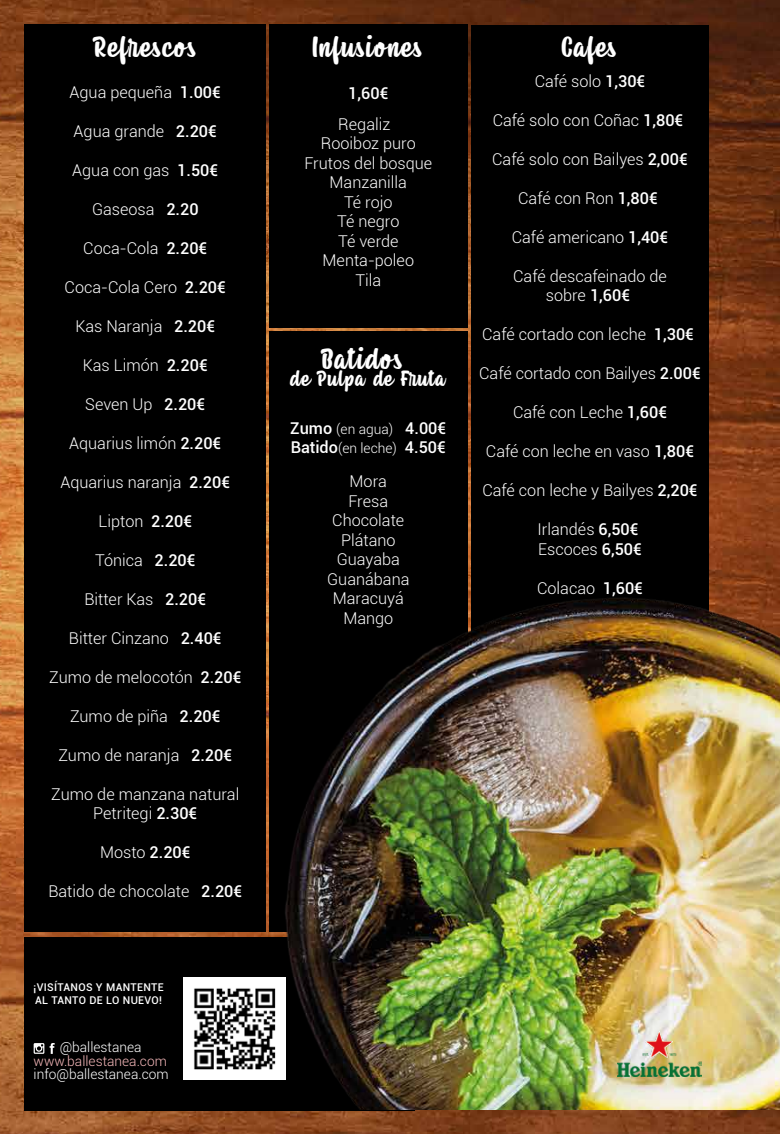
<style>
.page{position:relative;width:780px;height:1134px;background:#fff}
.page>*{position:absolute;margin:0;border:0;box-sizing:border-box;transform-origin:0 0}
.t1{font:30px "Housemate";letter-spacing:.055em;color:#fff}
.t2{font:22.5px "Housemate";letter-spacing:.055em;color:#fff}
.t3{font:300 16.25px/19.5px "Roboto";color:#fff;text-align:center}
.t4{font:500 16.25px/19.5px "Roboto";color:#fff}
.t5{font:300 13.75px/26.6px "Roboto";color:#fff;text-align:center}
.t6{font:300 13.75px "Roboto";color:#f7b9bb}
.t7{font:500 10.62px/12.8px "Roboto";letter-spacing:.03em;color:#fff}
.s1{font-weight:500}
.s2{font-weight:300;font-size:13.75px}
</style>
<div class="page">
<img style="left:0;top:0;width:780px;height:1134px">
<div style="left:24px;top:25px;width:242px;height:907px;background:#000"></div>
<div style="left:269px;top:25px;width:198px;height:303px;background:#000"></div>
<div style="left:269px;top:331px;width:198px;height:601px;background:#000"></div>
<div style="left:471px;top:25px;width:238px;height:632px;background:#000"></div>
<img style="left:15px;top:487px;width:765px;height:622px">
<svg style="left:50px;top:1043px;width:5px;height:11px"></svg>
<svg style="left:34px;top:1043px;width:10px;height:11px"></svg>
<img style="left:184px;top:978px;width:101px;height:101px">
<img style="left:617px;top:1032px;width:84px;height:44px">
<h1 class="t1" style="left:313px;top:35px;width:111px">Infusiones</h1>
<h1 class="t1" style="left:95px;top:35px;width:102px">Refrescos</h1>
<h1 class="t1" style="left:562px;top:35px;width:56px">Cafes</h1>
<p class="t3" style="left:70px;top:82px;width:153px">Agua pequeña <span class="s1">1.00€</span></p>
<p class="t3" style="left:74px;top:121px;width:145px">Agua grande <span class="s1">2.20€</span></p>
<p class="t3" style="left:72px;top:160px;width:147px">Agua con gas <span class="s1">1.50€</span></p>
<p class="t3" style="left:92px;top:199px;width:108px">Gaseosa <span class="s1">2.20</span></p>
<p class="t3" style="left:83px;top:238px;width:126px">Coca-Cola <span class="s1">2.20€</span></p>
<p class="t3" style="left:65px;top:277px;width:163px">Coca-Cola Cero <span class="s1">2.20€</span></p>
<p class="t3" style="left:75px;top:316px;width:141px">Kas Naranja <span class="s1">2.20€</span></p>
<p class="t3" style="left:83px;top:355px;width:126px">Kas Limón <span class="s1">2.20€</span></p>
<p class="t3" style="left:85px;top:394px;width:121px">Seven Up <span class="s1">2.20€</span></p>
<p class="t3" style="left:69px;top:433px;width:154px">Aquarius limón <span class="s1">2.20€</span></p>
<p class="t3" style="left:60px;top:472px;width:171px">Aquarius naranja <span class="s1">2.20€</span></p>
<p class="t3" style="left:98px;top:511px;width:95px">Lipton <span class="s1">2.20€</span></p>
<p class="t3" style="left:95px;top:550px;width:102px">Tónica <span class="s1">2.20€</span></p>
<p class="t3" style="left:84px;top:589px;width:123px">Bitter Kas <span class="s1">2.20€</span></p>
<p class="t3" style="left:69px;top:628px;width:154px">Bitter Cinzano <span class="s1">2.40€</span></p>
<p class="t3" style="left:49px;top:667px;width:194px">Zumo de melocotón <span class="s1">2.20€</span></p>
<p class="t3" style="left:70px;top:706px;width:152px">Zumo de piña <span class="s1">2.20€</span></p>
<p class="t3" style="left:58px;top:745px;width:175px">Zumo de naranja <span class="s1">2.20€</span></p>
<p class="t3" style="left:51px;top:784px;width:190px">Zumo de manzana natural<br>Petritegi <span class="s1">2.30€</span></p>
<p class="t3" style="left:100px;top:842px;width:92px">Mosto <span class="s1">2.20€</span></p>
<p class="t3" style="left:48px;top:881px;width:195px">Batido de chocolate <span class="s1">2.20€</span></p>
<p class="t7" style="left:34px;top:980px;width:131px">¡VISÍTANOS Y MANTENTE<br>AL TANTO DE LO NUEVO!</p>
<p class="t5" style="left:34px;top:1034px;width:136px">@ballestanea info@ballestanea.com</p>
<p class="t6" style="left:34px;top:1052px;width:135px">www.ballestanea.com</p>
<p class="t4" style="left:348px;top:83px;width:42px">1,60€</p>
<p class="t3" style="left:304px;top:114px;width:129px">Regaliz<br>Rooiboz puro<br>Frutos del bosque<br>Manzanilla<br>Té rojo<br>Té negro<br>Té verde<br>Menta-poleo<br>Tila</p>
<h1 class="t1" style="left:322px;top:347px;width:81px">Batidos</h1>
<h2 class="t2" style="left:290px;top:370px;width:156px">de Pulpa de Fruta</h2>
<p class="t4" style="left:290px;top:417px;width:157px">Zumo <span class="s2">(en agua)</span> 4.00€<br>Batido<span class="s2">(en leche)</span> 4.50€</p>
<p class="t3" style="left:327px;top:471px;width:84px">Mora<br>Fresa<br>Chocolate<br>Plátano<br>Guayaba<br>Guanábana<br>Maracuyá<br>Mango</p>
<p class="t3" style="left:534px;top:71px;width:112px">Café solo <span class="s1">1,30€</span></p>
<p class="t3" style="left:492px;top:110px;width:192px">Café solo con Coñac <span class="s1">1,80€</span></p>
<p class="t3" style="left:492px;top:149px;width:197px">Café solo con Bailyes <span class="s1">2,00€</span></p>
<p class="t3" style="left:518px;top:188px;width:141px">Café con Ron <span class="s1">1,80€</span></p>
<p class="t3" style="left:511px;top:227px;width:158px">Café americano <span class="s1">1,40€</span></p>
<p class="t3" style="left:513px;top:266px;width:155px">Café descafeinado de sobre <span class="s1">1,60€</span></p>
<p class="t3" style="left:482px;top:324px;width:213px">Café cortado con leche <span class="s1">1,30€</span></p>
<p class="t3" style="left:479px;top:363px;width:223px">Café cortado con Bailyes <span class="s1">2.00€</span></p>
<p class="t3" style="left:513px;top:402px;width:155px">Café con Leche <span class="s1">1,60€</span></p>
<p class="t3" style="left:486px;top:441px;width:210px">Café con leche en vaso <span class="s1">1,80€</span></p>
<p class="t3" style="left:482px;top:480px;width:217px">Café con leche y Bailyes <span class="s1">2,20€</span></p>
<p class="t3" style="left:537px;top:519px;width:106px;text-align:left">Irlandés <span class="s1">6,50€<br></span>Escoces <span class="s1">6,50€</span></p>
<p class="t3" style="left:537px;top:578px;width:107px">Colacao <span class="s1">1,60€</span></p>
</div>
